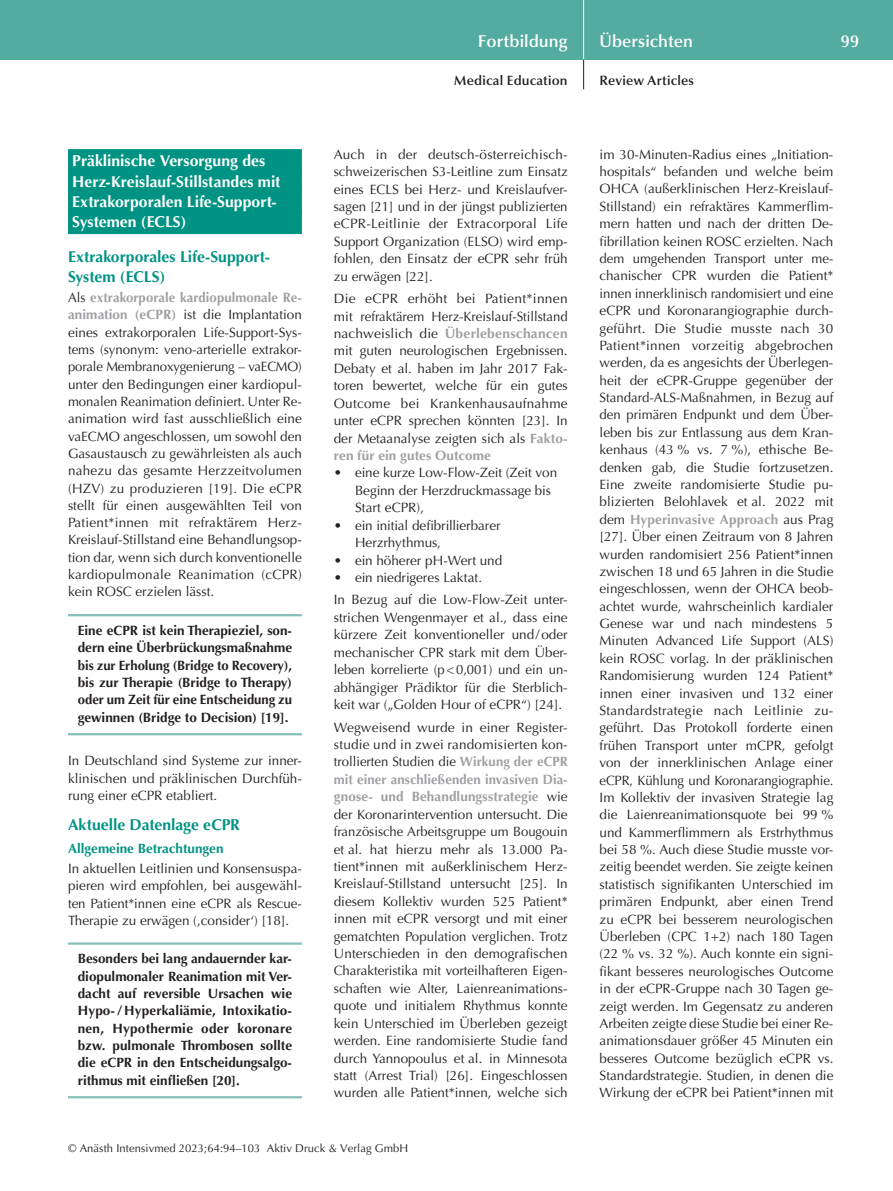
<style>
.page{position:relative;width:893px;height:1191px;background:#fff}
.page>*{position:absolute;margin:0;border:0;box-sizing:border-box;transform-origin:0 0}
.t1{font:600 17.25px "Optima";color:#fff}
.t2{font:700 15.75px/20.2px "Optima";color:#fff}
.t3{font:700 15.75px/19.5px "Optima";color:#009383}
.t4{font:13.5px/17.4px "Optima";color:#231f20;text-align:justify}
.t5{font:700 13.5px/17.2px "Optima";color:#231f20;text-align:justify}
.t6{font:600 13.5px "Optima";letter-spacing:.01em;color:#231f20}
.t7{font:700 13.5px "Optima";color:#009383}
.t8{font:11.25px "Optima";letter-spacing:.005em;color:#231f20}
.s1{font-weight:700;color:#9d9fa2}
</style>
<div class="page">
<div style="left:0;top:0;width:893px;height:60px;background:#54aba0"></div>
<hr style="left:583px;top:0;width:1px;height:60px;background:#fff">
<svg style="left:583px;top:60px;width:1px;height:29px"></svg>
<div style="left:68px;top:149px;width:234px;height:24px;background:#009383"></div>
<div style="left:68px;top:169px;width:234px;height:24px;background:#009383"></div>
<div style="left:68px;top:190px;width:234px;height:24px;background:#009383"></div>
<div style="left:68px;top:210px;width:234px;height:24px;background:#009383"></div>
<hr style="left:68px;top:614px;width:234px;height:2px;background:#86bfb7">
<hr style="left:68px;top:733px;width:234px;height:2px;background:#86bfb7">
<hr style="left:68px;top:942px;width:234px;height:2px;background:#86bfb7">
<hr style="left:68px;top:1096px;width:234px;height:2px;background:#86bfb7">
<p class="t2" style="left:72px;top:151px;width:210px">Präklinische Versorgung des<br>Herz-Kreislauf-Stillstandes mit<br>Extrakorporalen Life-Support-<br>Systemen (ECLS)</p>
<p class="t3" style="left:68px;top:247px;width:203px">Extrakorporales Life-Support-<br>System (ECLS)</p>
<p class="t4" style="left:68px;top:289px;width:235px">Als <span class="s1">extrakorporale kardiopulmonale Re&shy;animation (eCPR)</span> ist die Implantation eines extrakorporalen Life-Support-Sys&shy;tems (synonym: veno-arterielle extrakor&shy;porale Membranoxygenierung – vaECMO) unter den Bedingungen einer kardiopul&shy;monalen Reanimation definiert. Unter Re&shy;animation wird fast ausschließlich eine vaECMO angeschlossen, um sowohl den Gasaustausch zu gewährleisten als auch nahezu das gesamte Herzzeitvolumen (HZV) zu produzieren [19]. Die eCPR stellt für einen ausgewählten Teil von Patient*innen mit refraktärem Herz-Kreislauf-Stillstand eine Behandlungsop&shy;tion dar, wenn sich durch konventionelle kardiopulmonale Reanimation (cCPR) kein ROSC erzielen lässt.</p>
<p class="t5" style="left:78px;top:622px;width:216px">Eine eCPR ist kein Therapieziel, son&shy;dern eine Überbrückungsmaßnahme bis zur Erholung (Bridge to Recovery), bis zur Therapie (Bridge to Therapy) oder um Zeit für eine Entscheidung zu gewinnen (Bridge to Decision) [19].</p>
<p class="t4" style="left:68px;top:752px;width:235px">In Deutschland sind Systeme zur inner&shy;klinischen und präklinischen Durchfüh&shy;rung einer eCPR etabliert.</p>
<p class="t3" style="left:68px;top:815px;width:173px">Aktuelle Datenlage eCPR</p>
<p class="t7" style="left:68px;top:841px;width:157px">Allgemeine Betrachtungen</p>
<p class="t4" style="left:68px;top:860px;width:235px">In aktuellen Leitlinien und Konsensuspa&shy;pieren wird empfohlen, bei ausgewähl&shy;ten Patient*innen eine eCPR als Rescue-Therapie zu erwägen (‚consider‘) [18].</p>
<p class="t5" style="left:78px;top:950px;width:216px">Besonders bei lang andauernder kar&shy;diopulmonaler Reanimation mit Ver&shy;dacht auf reversible Ursachen wie Hypo-/Hyperkaliämie, Intoxikatio&shy;nen, Hypothermie oder koronare bzw. pulmonale Thrombosen sollte die eCPR in den Entscheidungsalgo&shy;rithmus mit einfließen [20].</p>
<p class="t1" style="left:478px;top:31px;width:91px">Fortbildung</p>
<p class="t1" style="left:600px;top:31px;width:95px">Übersichten</p>
<p class="t1" style="left:841px;top:31px;width:20px">99</p>
<p class="t6" style="left:454px;top:73px;width:115px">Medical Education</p>
<p class="t6" style="left:600px;top:73px;width:96px">Review Articles</p>
<p class="t4" style="left:334px;top:146px;width:235px">Auch in der deutsch-österreichisch&shy;schweizerischen S3-Leitline zum Einsatz eines ECLS bei Herz- und Kreislaufver&shy;sagen [21] und in der jüngst publizierten eCPR-Leitlinie der Extracorporal Life Support Organization (ELSO) wird emp&shy;fohlen, den Einsatz der eCPR sehr früh zu erwägen [22].</p>
<p class="t4" style="left:334px;top:290px;width:235px">Die eCPR erhöht bei Patient*innen mit refraktärem Herz-Kreislauf-Stillstand nachweislich die <span class="s1">Überlebenschancen </span>mit guten neurologischen Ergebnissen.<br>Debaty et al. haben im Jahr 2017 Fak&shy;toren bewertet, welche für ein gutes Outcome bei Krankenhausaufnahme unter eCPR sprechen könnten [23]. In der Metaanalyse zeigten sich als <span class="s1">Fakto&shy;ren für ein gutes Outcome</span></p>
<p class="t4" style="left:355px;top:464px;width:204px;text-align:left;text-indent:-21px">• eine kurze Low-Flow-Zeit (Zeit von<br>Beginn der Herzdruckmassage bis<br>Start eCPR),</p>
<p class="t4" style="left:355px;top:516px;width:147px;text-indent:-21px">• ein initial defibrillierbarer<br>Herzrhythmus,</p>
<p class="t4" style="left:334px;top:551px;width:170px">• ein höherer pH-Wert und</p>
<p class="t4" style="left:334px;top:566px;width:235px;line-height:22.5px">• ein niedrigeres Laktat.<br>In Bezug auf die Low-Flow-Zeit unter-</p>
<p class="t4" style="left:334px;top:609px;width:235px">strichen Wengenmayer et al., dass eine kürzere Zeit konventioneller und/oder mechanischer CPR stark mit dem Über&shy;leben korrelierte (p&lt;0,001) und ein un&shy;abhängiger Prädiktor für die Sterblich&shy;keit war („Golden Hour of eCPR“) [24].</p>
<p class="t4" style="left:334px;top:718px;width:235px">Wegweisend wurde in einer Register&shy;studie und in zwei randomisierten kon&shy;trollierten Studien die <span class="s1">Wirkung der eCPR mit einer anschließenden invasiven Dia&shy;gnose- und Behandlungsstrategie</span> wie der Koronarintervention untersucht. Die französische Arbeitsgruppe um Bougouin et al. hat hierzu mehr als 13.000 Pa&shy;tient*innen mit außerklinischem Herz-Kreislauf-Stillstand untersucht [25]. In diesem Kollektiv wurden 525 Patient* innen mit eCPR versorgt und mit einer gematchten Population verglichen. Trotz Unterschieden in den demografischen Charakteristika mit vorteilhafteren Eigen&shy;schaften wie Alter, Laienreanimations&shy;quote und initialem Rhythmus konnte kein Unterschied im Überleben gezeigt werden. Eine randomisierte Studie fand durch Yannopoulus et al. in Minnesota statt (Arrest Trial) [26]. Eingeschlossen wurden alle Patient*innen, welche sich</p>
<p class="t4" style="left:600px;top:146px;width:235px">im 30-Minuten-Radius eines „Initiation&shy;hospitals“ befanden und welche beim OHCA (außerklinischen Herz-Kreislauf-Stillstand) ein refraktäres Kammerflim&shy;mern hatten und nach der dritten De&shy;fibrillation keinen ROSC erzielten. Nach dem umgehenden Transport unter me&shy;chanischer CPR wurden die Patient* innen innerklinisch randomisiert und eine eCPR und Koronarangiographie durch&shy;geführt. Die Studie musste nach 30<br>Patient*innen vorzeitig abgebrochen werden, da es angesichts der Überlegen&shy;heit der eCPR-Gruppe gegenüber der Standard-ALS-Maßnahmen, in Bezug auf den primären Endpunkt und dem Über&shy;leben bis zur Entlassung aus dem Kran&shy;kenhaus (43 % vs. 7 %), ethische Be&shy;denken gab, die Studie fortzusetzen.<br>Eine zweite randomisierte Studie pu&shy;blizierten Belohlavek et al. 2022 mit dem <span class="s1">Hyperinvasive Approach</span> aus Prag [27]. Über einen Zeitraum von 8 Jahren wurden randomisiert 256 Patient*innen zwischen 18 und 65 Jahren in die Studie eingeschlossen, wenn der OHCA beob&shy;achtet wurde, wahrscheinlich kardialer Genese war und nach mindestens 5<br>Minuten Advanced Life Support (ALS) kein ROSC vorlag. In der präklinischen Randomisierung wurden 124 Patient* innen einer invasiven und 132 einer Standardstrategie nach Leitlinie zu&shy;geführt. Das Protokoll forderte einen frühen Transport unter mCPR, gefolgt von der innerklinischen Anlage einer eCPR, Kühlung und Koronarangiographie.<br>Im Kollektiv der invasiven Strategie lag die Laienreanimationsquote bei 99 % und Kammerflimmern als Erstrhythmus bei 58 %. Auch diese Studie musste vor&shy;zeitig beendet werden. Sie zeigte keinen statistisch signifikanten Unterschied im primären Endpunkt, aber einen Trend zu eCPR bei besserem neurologischen Überleben (CPC 1+2) nach 180 Tagen (22 % vs. 32 %). Auch konnte ein signi&shy;fikant besseres neurologisches Outcome in der eCPR-Gruppe nach 30 Tagen ge&shy;zeigt werden. Im Gegensatz zu anderen Arbeiten zeigte diese Studie bei einer Re&shy;animationsdauer größer 45 Minuten ein besseres Outcome bezüglich eCPR vs.<br>Standardstrategie. Studien, in denen die Wirkung der eCPR bei Patient*innen mit</p>
<p class="t8" style="left:68px;top:1142px;width:342px">© Anästh Intensivmed 2023;64:94–103 Aktiv Druck &amp; Verlag GmbH</p>
</div>
